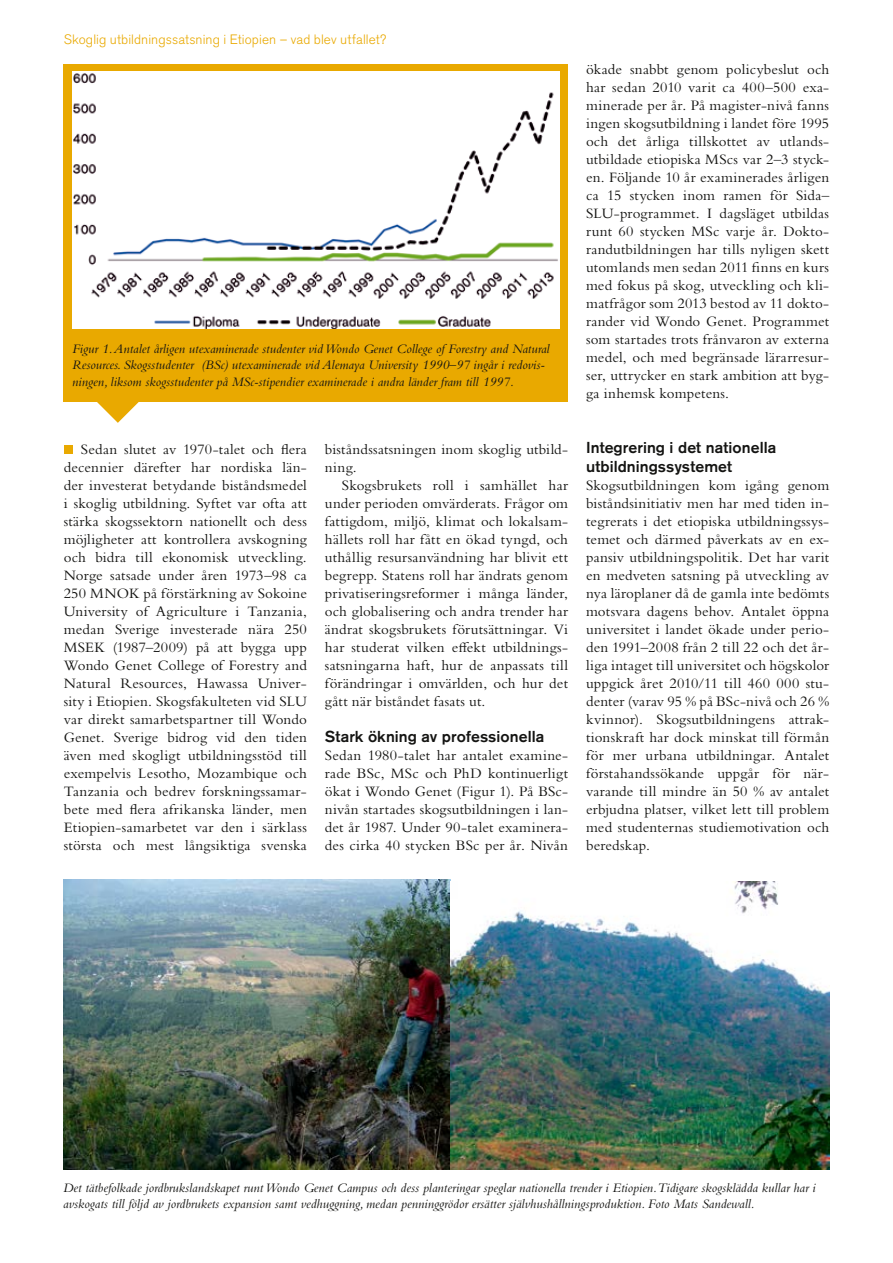
<style>
.page{position:relative;width:893px;height:1263px;background:#fff}
.page>*{position:absolute;margin:0;border:0;box-sizing:border-box;transform-origin:0 0}
.t1{font:500 15.75px/18.9px "Akzidenz Grotesk Std";letter-spacing:.005em;color:#141412}
.t2{font:15px/18px "Bembo Std";letter-spacing:.01em;color:#141412;text-align:justify}
.t3{font:italic 13.5px/16.2px "Bembo Std";color:#141412}
.t4{font:300 13.5px "Akzidenz Grotesk Std";letter-spacing:.01em;color:#e9a900}
</style>
<div class="page">
<div style="left:64px;top:64px;width:504px;height:337px;background:#e9a900"></div>
<svg style="left:95px;top:401px;width:45px;height:22px"></svg>
<div style="left:64px;top:445px;width:8px;height:9px;background:#e9a900"></div>
<img style="left:72px;top:72px;width:488px;height:256px">
<img style="left:63px;top:879px;width:388px;height:291px">
<img style="left:451px;top:882px;width:378px;height:287px">
<p class="t4" style="left:64px;top:32px;width:324px">Skoglig utbildningssatsning i Etiopien – vad blev utfallet?</p>
<p class="t3" style="left:72px;top:340px;width:479px">Figur 1. Antalet årligen utexaminerade studenter vid Wondo Genet College of Forestry and Natural<br>Resources. Skogsstudenter (BSc) utexaminerade vid Alemaya University 1990–97 ingår i redovis&shy;ningen, liksom skogsstudenter på MSc-stipendier examinerade i andra länder fram till 1997.</p>
<p class="t2" style="left:64px;top:440px;width:245px;text-indent:17px">Sedan slutet av 1970-talet och flera decennier därefter har nordiska län&shy;der investerat betydande biståndsmedel i skoglig utbildning. Syftet var ofta att stärka skogssektorn nationellt och dess möjligheter att kontrollera avskogning och bidra till ekonomisk utveckling.<br>Norge satsade under åren 1973–98 ca 250 MNOK på förstärkning av Sokoine University of Agriculture i Tanzania, medan Sverige investerade nära 250<br>MSEK (1987–2009) på att bygga upp Wondo Genet College of Forestry and Natural Resources, Hawassa Univer&shy;sity i Etiopien. Skogsfakulteten vid SLU var direkt samarbetspartner till Wondo Genet. Sverige bidrog vid den tiden även med skogligt utbildningsstöd till exempelvis Lesotho, Mozambique och Tanzania och bedrev forskningssamar&shy;bete med flera afrikanska länder, men Etiopien-samarbetet var den i särklass största och mest långsiktiga svenska</p>
<p class="t2" style="left:325px;top:440px;width:245px">biståndssatsningen inom skoglig utbild&shy;ning.</p>
<p class="t2" style="left:325px;top:476px;width:245px;text-indent:17px">Skogsbrukets roll i samhället har under perioden omvärderats. Frågor om fattigdom, miljö, klimat och lokalsam&shy;hällets roll har fått en ökad tyngd, och uthållig resursanvändning har blivit ett begrepp. Statens roll har ändrats genom privatiseringsreformer i många länder, och globalisering och andra trender har ändrat skogsbrukets förutsättningar. Vi har studerat vilken effekt utbildnings&shy;satsningarna haft, hur de anpassats till förändringar i omvärlden, och hur det gått när biståndet fasats ut.</p>
<p class="t1" style="left:325px;top:726px;width:221px">Stark ökning av professionella</p>
<p class="t2" style="left:325px;top:746px;width:245px">Sedan 1980-talet har antalet examine&shy;rade BSc, MSc och PhD kontinuerligt ökat i Wondo Genet (Figur 1). På BSc&shy;nivån startades skogsutbildningen i lan&shy;det år 1987. Under 90-talet examinera&shy;des cirka 40 stycken BSc per år. Nivån</p>
<p class="t2" style="left:586px;top:60px;width:245px">ökade snabbt genom policybeslut och har sedan 2010 varit ca 400–500 exa&shy;minerade per år. På magister-nivå fanns ingen skogsutbildning i landet före 1995 och det årliga tillskottet av utlands&shy;utbildade etiopiska MScs var 2–3 styck&shy;en. Följande 10 år examinerades årligen ca 15 stycken inom ramen för Sida– SLU-programmet. I dagsläget utbildas runt 60 stycken MSc varje år. Dokto&shy;randutbildningen har tills nyligen skett utomlands men sedan 2011 finns en kurs med fokus på skog, utveckling och kli&shy;matfrågor som 2013 bestod av 11 dokto&shy;rander vid Wondo Genet. Programmet som startades trots frånvaron av externa medel, och med begränsade lärarresur&shy;ser, uttrycker en stark ambition att byg&shy;ga inhemsk kompetens.</p>
<p class="t1" style="left:586px;top:438px;width:192px">Integrering i det nationella utbildningssystemet</p>
<p class="t2" style="left:586px;top:476px;width:245px">Skogsutbildningen kom igång genom biståndsinitiativ men har med tiden in&shy;tegrerats i det etiopiska utbildningssys&shy;temet och därmed påverkats av en ex&shy;pansiv utbildningspolitik. Det har varit en medveten satsning på utveckling av nya läroplaner då de gamla inte bedömts motsvara dagens behov. Antalet öppna universitet i landet ökade under perio&shy;den 1991–2008 från 2 till 22 och det år&shy;liga intaget till universitet och högskolor uppgick året 2010/11 till 460 000 stu&shy;denter (varav 95 % på BSc-nivå och 26 % kvinnor). Skogsutbildningens attrak&shy;tionskraft har dock minskat till förmån för mer urbana utbildningar. Antalet förstahandssökande uppgår för när&shy;varande till mindre än 50 % av antalet erbjudna platser, vilket lett till problem med studenternas studiemotivation och beredskap.</p>
<p class="t3" style="left:63px;top:1179px;width:754px">Det tätbefolkade jordbrukslandskapet runt Wondo Genet Campus och dess planteringar speglar nationella trender i Etiopien. Tidigare skogsklädda kullar har i avskogats till följd av jordbrukets expansion samt vedhuggning, medan penninggrödor ersätter självhushållningsproduktion. Foto Mats Sandewall.</p>
</div>
